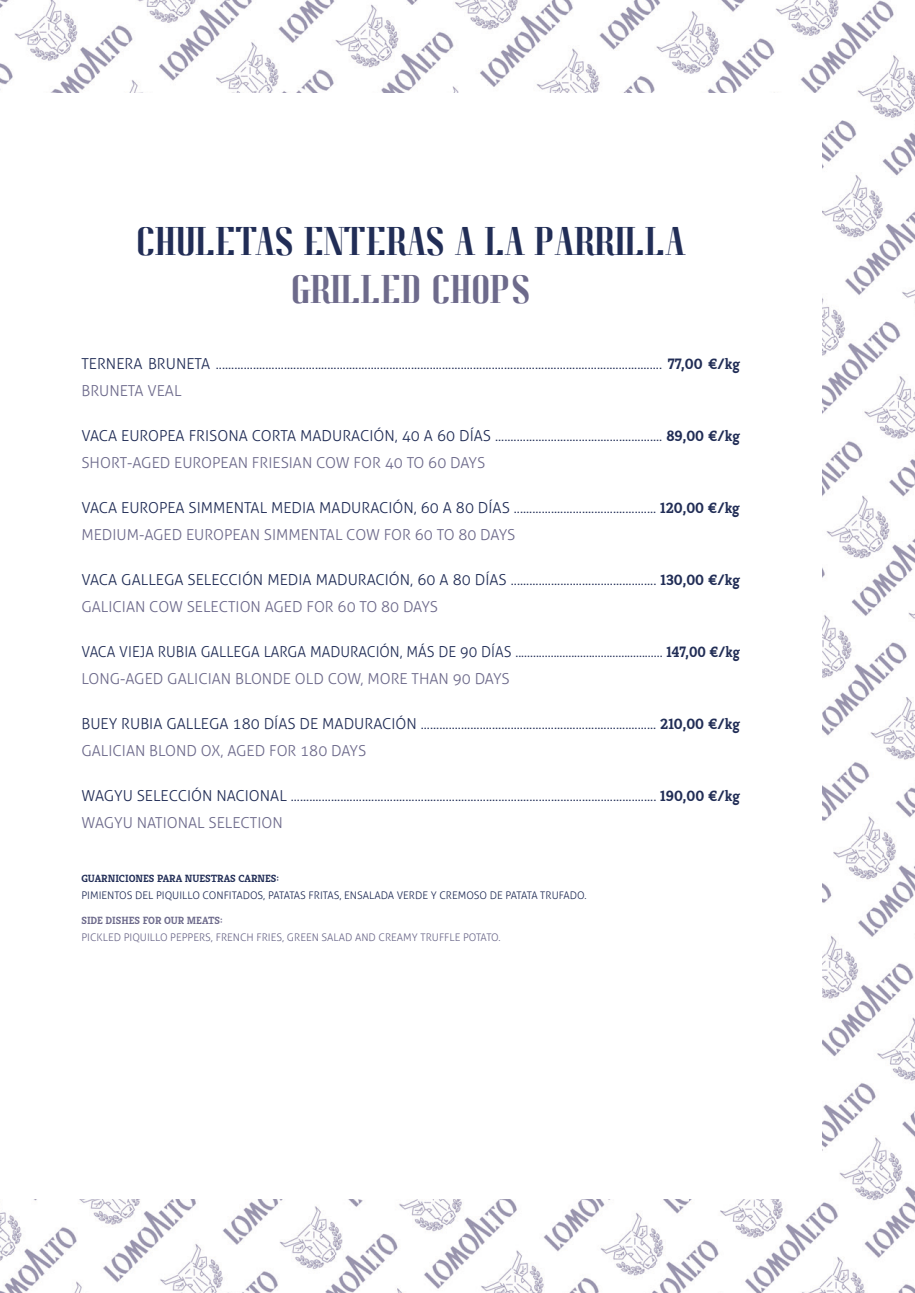
<style>
.page{position:relative;width:915px;height:1293px;background:#fff}
.page>*{position:absolute;margin:0;border:0;box-sizing:border-box;transform-origin:0 0}
.t1{font:39px "Pitch Display";color:#212d56}
.t2{font:39px "Pitch Display";color:#6d6a8b}
.t3{font:300 15.15px/27px "Aller";color:#212d56}
.t4{font:300 15.15px/27px "Aller";color:#212d56;scale:.95 1}
.t5{font:300 10.5px "Aller";color:#212d56}
.t6{font:300 10.5px "Aller";color:#6d6a8b}
.t7{font:700 10.5px "Kreon";color:#212d56}
.t8{font:700 10.5px "Kreon";color:#6d6a8b}
.s1{font-family:"Kreon";font-weight:700}
.s2{color:#6d6a8b}
</style>
<div class="page">
<img style="left:0;top:0;width:914px;height:1293px">
<div style="left:0;top:94px;width:821px;height:1105px;background:#fff"></div>
<h1 class="t1" style="left:136px;top:219px;width:550px">CHULETAS ENTERAS A LA PARRILLA</h1>
<h1 class="t2" style="left:290px;top:267px;width:242px">GRILLED CHOPS</h1>
<p class="t3" style="left:81px;top:350px;width:659px">TERNERA BRUNETA ................................................................................................................................................ <span class="s1">77,00 €/kg<br></span><span class="s2">BRUNETA VEAL</span></p>
<p class="t3" style="left:81px;top:422px;width:659px">VACA EUROPEA FRISONA CORTA MADURACIÓN, 40 A 60 DÍAS ...................................................... <span class="s1">89,00 €/kg<br></span><span class="s2">SHORT-AGED EUROPEAN FRIESIAN COW FOR 40 TO 60 DAYS</span></p>
<p class="t3" style="left:81px;top:494px;width:659px">VACA EUROPEA SIMMENTAL MEDIA MADURACIÓN, 60 A 80 DÍAS .............................................. <span class="s1">120,00 €/kg<br></span><span class="s2">MEDIUM-AGED EUROPEAN SIMMENTAL COW FOR 60 TO 80 DAYS</span></p>
<p class="t3" style="left:81px;top:566px;width:659px">VACA GALLEGA SELECCIÓN MEDIA MADURACIÓN, 60 A 80 DÍAS ............................................... <span class="s1">130,00 €/kg<br></span><span class="s2">GALICIAN COW SELECTION AGED FOR 60 TO 80 DAYS</span></p>
<p class="t4" style="left:81px;top:638px;width:694px">VACA VIEJA RUBIA GALLEGA LARGA MADURACIÓN, MÁS DE 90 DÍAS .................................................. <span class="s1">147,00 €/kg<br></span><span class="s2">LONG-AGED GALICIAN BLONDE OLD COW, MORE THAN 90 DAYS</span></p>
<p class="t3" style="left:81px;top:710px;width:659px">BUEY RUBIA GALLEGA 180 DÍAS DE MADURACIÓN ............................................................................ <span class="s1">210,00 €/kg<br></span><span class="s2">GALICIAN BLOND OX, AGED FOR 180 DAYS</span></p>
<p class="t3" style="left:81px;top:782px;width:659px">WAGYU SELECCIÓN NACIONAL ...................................................................................................................... <span class="s1">190,00 €/kg<br></span><span class="s2">WAGYU NATIONAL SELECTION</span></p>
<p class="t7" style="left:81px;top:872px;width:199px">GUARNICIONES PARA NUESTRAS CARNES:</p>
<p class="t5" style="left:81px;top:889px;width:506px">PIMIENTOS DEL PIQUILLO CONFITADOS, PATATAS FRITAS, ENSALADA VERDE Y CREMOSO DE PATATA TRUFADO.</p>
<p class="t8" style="left:81px;top:914px;width:143px">SIDE DISHES FOR OUR MEATS:</p>
<p class="t6" style="left:81px;top:931px;width:420px">PICKLED PIQUILLO PEPPERS, FRENCH FRIES, GREEN SALAD AND CREAMY TRUFFLE POTATO.</p>
</div>
